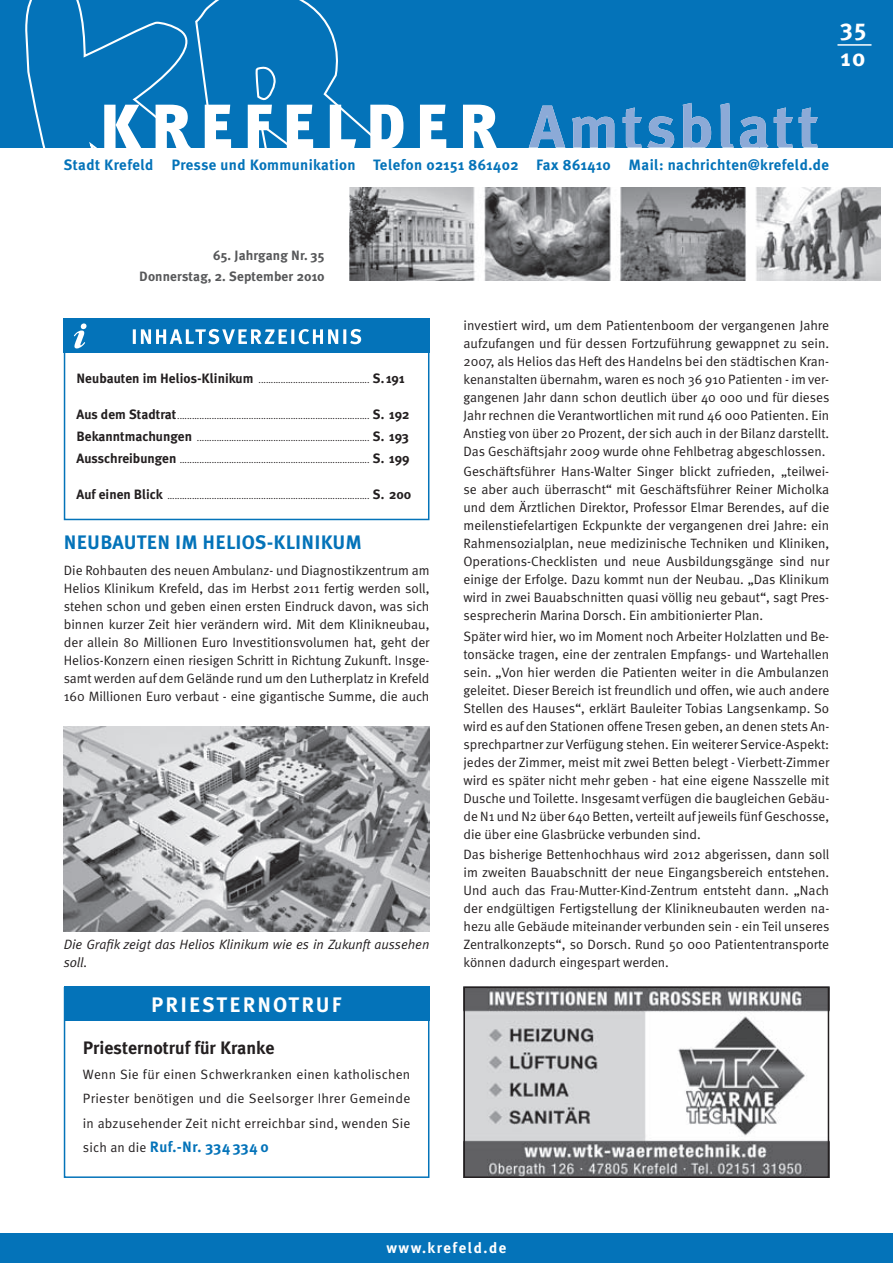
<style>
.page{position:relative;width:893px;height:1263px;background:#fff}
.page>*{position:absolute;margin:0;border:0;box-sizing:border-box;transform-origin:0 0}
.t1{font:700 24px/30px "Meta Plus";color:#fff}
.t2{font:700 21px "Meta Plus";letter-spacing:.1em;color:#fff}
.t3{font:700 19.5px "Meta Plus";letter-spacing:.01em;color:#0473b9}
.t4{font:700 18px "Meta Plus";color:#231f20}
.t5{font:700 15px "Meta Plus";letter-spacing:.025em;color:#0473b9}
.t6{font:700 15px "Meta Plus";letter-spacing:.1em;color:#fff}
.t7{font:13.5px/18px "Meta Normal";color:#231f20;text-align:justify}
.t8{font:italic 13.5px/18px "Meta Normal";color:#231f20}
.t9{font:700 13.5px/21px "Meta Plus";letter-spacing:.01em;color:#57585a;text-align:right}
.t10{font:9px "Meta Normal";color:#231f20}
.s1{font-family:"Meta Plus";font-weight:700;font-size:13.5px}
.s2{font-family:"Meta Normal";font-weight:400;font-size:13.5px;color:#231f20}
</style>
<div class="page">
<div style="left:0;top:0;width:893px;height:147px;background:#0473b9"></div>
<svg style="left:24px;top:0;width:366px;height:148px"></svg>
<img style="left:349px;top:187px;width:531px;height:94px">
<svg style="left:104px;top:105px;width:393px;height:43px"></svg>
<svg style="left:528px;top:103px;width:290px;height:45px"></svg>
<hr style="left:837px;top:44px;width:34px;height:2px;background:#fff">
<div style="left:0;top:1233px;width:893px;height:30px;background:#0473b9"></div>
<img style="left:466px;top:989px;width:360px;height:186px">
<div style="left:463px;top:986px;width:366px;height:192px;border:2px solid #231f20"></div>
<div style="left:64px;top:987px;width:365px;height:191px;border:2px solid #0473b9"></div>
<div style="left:64px;top:986px;width:365px;height:34px;background:#0473b9"></div>
<div style="left:64px;top:319px;width:365px;height:201px;border:2px solid #0473b9"></div>
<div style="left:95px;top:319px;width:334px;height:34px;background:#0473b9"></div>
<div style="left:64px;top:319px;width:34px;height:34px;background:#0473b9"></div>
<svg style="left:74px;top:323px;width:13px;height:25px"></svg>
<svg style="left:133px;top:329px;width:228px;height:15px"></svg>
<img style="left:64px;top:726px;width:365px;height:206px">
<h1 class="t1" style="left:841px;top:14px;width:27px">35<br>10</h1>
<p class="t5" style="left:64px;top:159px;width:767px">Stadt Krefeld Presse und Kommunikation Telefon 02151 861402 Fax 861410 Mail: nachrichten@krefeld.de</p>
<p class="t9" style="left:139px;top:245px;width:187px">65. Jahrgang Nr. 35<br>Donnerstag, 2. September 2010</p>
<p class="t10" style="left:77px;top:377px;width:330px"><span class="s1">Neubauten im Helios-Klinikum</span> ............................................. <span class="s1">S. 191</span></p>
<p class="t10" style="left:77px;top:412px;width:335px"><span class="s1">Aus dem Stadtrat</span> .............................................................................. <span class="s1">S. 192</span></p>
<p class="t10" style="left:77px;top:435px;width:334px"><span class="s1">Bekanntmachungen</span> ...................................................................... <span class="s1">S. 193</span></p>
<p class="t10" style="left:77px;top:457px;width:335px"><span class="s1">Ausschreibungen</span> ............................................................................. <span class="s1">S. 199</span></p>
<p class="t10" style="left:77px;top:492px;width:336px"><span class="s1">Auf einen Blick</span> .................................................................................. <span class="s1">S. 200</span></p>
<h3 class="t3" style="left:64px;top:534px;width:300px">NEUBAUTEN IM HELIOS-KLINIKUM</h3>
<p class="t7" style="left:64px;top:563px;width:367px">Die Rohbauten des neuen Ambulanz- und Diagnostikzentrum am Helios Klinikum Krefeld, das im Herbst 2011 fertig werden soll, stehen schon und geben einen ersten Eindruck davon, was sich binnen kurzer Zeit hier verändern wird. Mit dem Klinikneubau, der allein 80 Millionen Euro Investitionsvolumen hat, geht der Helios-Konzern einen riesigen Schritt in Richtung Zukunft. Insge&shy;samt werden auf dem Gelände rund um den Lutherplatz in Krefeld 160 Millionen Euro verbaut - eine gigantische Summe, die auch</p>
<p class="t8" style="left:64px;top:937px;width:367px">Die Grafik zeigt das Helios Klinikum wie es in Zukunft aussehen soll.</p>
<h2 class="t2" style="left:151px;top:996px;width:192px">PRIESTERNOTRUF</h2>
<h3 class="t4" style="left:83px;top:1041px;width:193px">Priesternotruf für Kranke</h3>
<p class="t7" style="left:83px;top:1063px;width:329px;line-height:24.5px">Wenn Sie für einen Schwerkranken einen katholischen Priester benötigen und die Seelsorger Ihrer Gemeinde in abzusehender Zeit nicht erreichbar sind, wenden Sie</p>
<p class="t5" style="left:83px;top:1141px;width:187px"><span class="s2">sich an die</span> Ruf.-Nr. 334 334 0</p>
<p class="t7" style="left:463px;top:317px;width:367px">investiert wird, um dem Patientenboom der vergangenen Jahre aufzufangen und für dessen Fortzuführung gewappnet zu sein.<br>2007, als Helios das Heft des Handelns bei den städtischen Kran&shy;kenanstalten übernahm, waren es noch 36 910 Patienten - im ver&shy;gangenen Jahr dann schon deutlich über 40 000 und für dieses Jahr rechnen die Verantwortlichen mit rund 46 000 Patienten. Ein Anstieg von über 20 Prozent, der sich auch in der Bilanz darstellt.<br>Das Geschäftsjahr 2009 wurde ohne Fehlbetrag abgeschlossen.</p>
<p class="t7" style="left:463px;top:464px;width:367px">Geschäftsführer Hans-Walter Singer blickt zufrieden, „teilwei&shy;se aber auch überrascht“ mit Geschäftsführer Reiner Micholka und dem Ärztlichen Direktor, Professor Elmar Berendes, auf die meilenstiefelartigen Eckpunkte der vergangenen drei Jahre: ein Rahmensozialplan, neue medizinische Techniken und Kliniken, Operations-Checklisten und neue Ausbildungsgänge sind nur einige der Erfolge. Dazu kommt nun der Neubau. „Das Klinikum wird in zwei Bauabschnitten quasi völlig neu gebaut“, sagt Pres&shy;sesprecherin Marina Dorsch. Ein ambitionierter Plan.</p>
<p class="t7" style="left:463px;top:628px;width:367px">Später wird hier, wo im Moment noch Arbeiter Holzlatten und Be&shy;tonsäcke tragen, eine der zentralen Empfangs- und Wartehallen sein. „Von hier werden die Patienten weiter in die Ambulanzen geleitet. Dieser Bereich ist freundlich und offen, wie auch andere Stellen des Hauses“, erklärt Bauleiter Tobias Langsenkamp. So wird es auf den Stationen offene Tresen geben, an denen stets An&shy;sprechpartner zur Verfügung stehen. Ein weiterer Service-Aspekt: jedes der Zimmer, meist mit zwei Betten belegt - Vierbett-Zimmer wird es später nicht mehr geben - hat eine eigene Nasszelle mit Dusche und Toilette. Insgesamt verfügen die baugleichen Gebäu&shy;de N1 und N2 über 640 Betten, verteilt auf jeweils fünf Geschosse, die über eine Glasbrücke verbunden sind.</p>
<p class="t7" style="left:463px;top:847px;width:367px">Das bisherige Bettenhochhaus wird 2012 abgerissen, dann soll im zweiten Bauabschnitt der neue Eingangsbereich entstehen.<br>Und auch das Frau-Mutter-Kind-Zentrum entsteht dann. „Nach der endgültigen Fertigstellung der Klinikneubauten werden na&shy;hezu alle Gebäude miteinander verbunden sein - ein Teil unseres Zentralkonzepts“, so Dorsch. Rund 50 000 Patiententransporte können dadurch eingespart werden.</p>
<p class="t6" style="left:386px;top:1242px;width:122px">www.krefeld.de</p>
</div>
